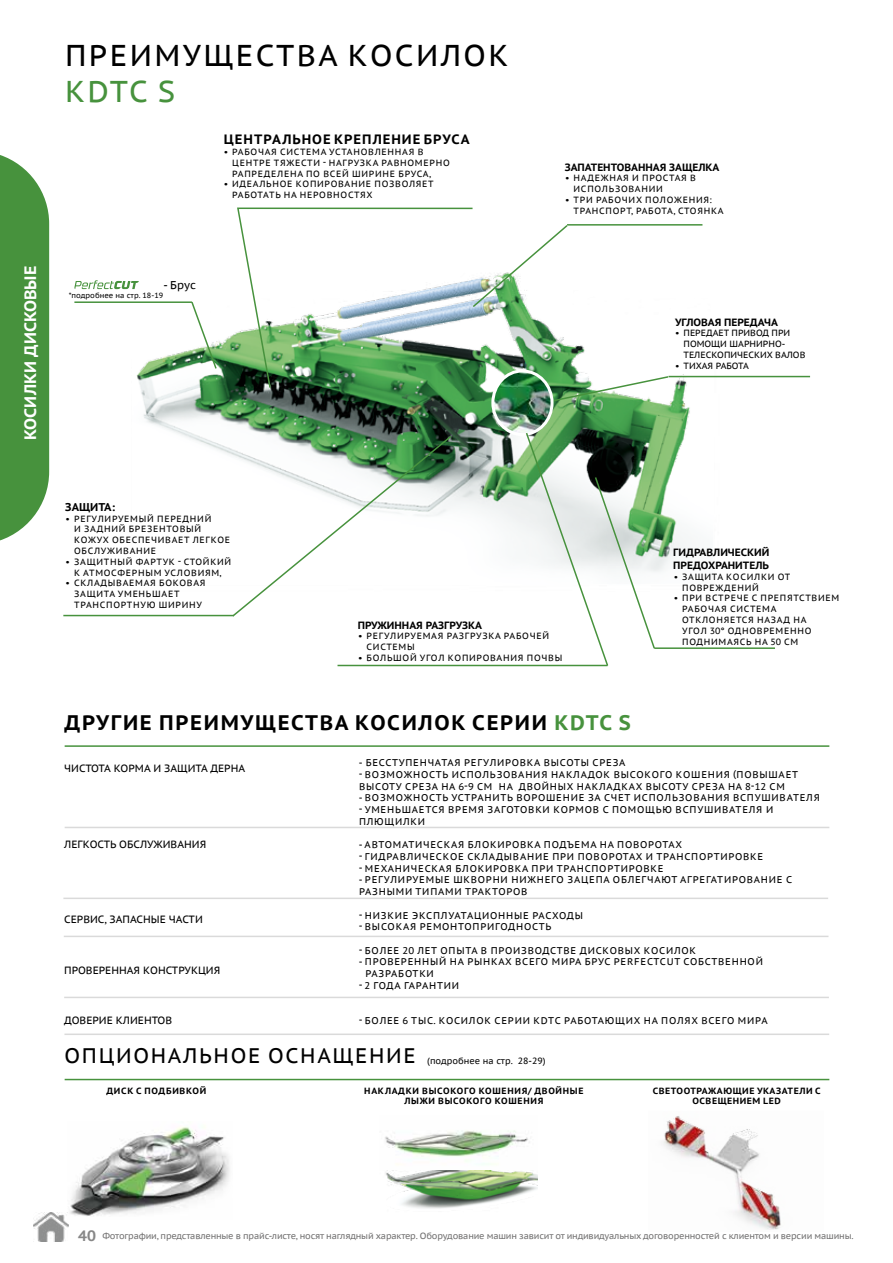
<style>
.page{position:relative;width:893px;height:1263px;background:#fff}
.page>*{position:absolute;margin:0;border:0;box-sizing:border-box;transform-origin:0 0}
.t1{font:30px "PT Sans Caption";letter-spacing:.08em;color:#000}
.t2{font:30px "PT Sans Caption";color:#47923d}
.t3{font:700 21px "PT Sans Caption";letter-spacing:.08em;color:#000}
.t4{font:21px "PT Sans Caption";letter-spacing:.08em;color:#000}
.t5{font:700 16.5px "PT Sans Caption";color:#fff}
.t6{font:700 15px "PT Sans Caption";color:#878787}
.t7{font:700 13.5px "PT Sans Caption";letter-spacing:.07em;color:#000}
.t8{font:700 11.25px "PT Sans Caption";color:#000}
.t9{font:11.25px "PT Sans Caption";color:#000}
.t10{font:10.5px "PT Sans Caption";color:#000}
.t11{font:700 10.5px/12.6px "PT Sans Caption";color:#000}
.t12{font:9.75px/11.7px "PT Sans Caption";letter-spacing:.08em;color:#000}
.t13{font:9px/10.8px "PT Sans Caption";letter-spacing:.08em;color:#000}
.t14{font:9px "PT Sans Caption";letter-spacing:-.02em;color:#706f6f}
.t15{font:9px/10.8px "PT Sans Caption";color:#000}
.t16{font:700 9px/10.8px "PT Sans Caption";letter-spacing:.08em;color:#000;text-align:center}
.t17{font:700 9px/10.8px "PT Sans Caption";letter-spacing:.06em;color:#000;text-align:center}
.t18{font:7.5px "PT Sans Caption";color:#000}
.s1{color:#47923d}
.s2{font-style:inherit}
</style>
<div class="page">
<svg style="left:0;top:155px;width:49px;height:386px;background:#589c4f"></svg>
<img style="left:33px;top:1212px;width:35px;height:29px">
<img style="left:63px;top:289px;width:743px;height:328px">
<svg style="left:231px;top:434px;width:222px;height:183px"></svg>
<hr style="left:65px;top:827px;width:764px;height:1px;background:#dadada">
<hr style="left:65px;top:745px;width:764px;height:2px;background:#47923d">
<hr style="left:65px;top:1079px;width:764px;height:1px;background:#47923d">
<hr style="left:63px;top:897px;width:765px;height:2px;background:#dadada">
<hr style="left:64px;top:997px;width:765px;height:1px;background:#dadada">
<hr style="left:64px;top:1033px;width:765px;height:2px;background:#dadada">
<hr style="left:64px;top:936px;width:764px;height:1px;background:#dadada">
<img style="left:493px;top:402px;width:59px;height:32px">
<div style="left:491px;top:369px;width:62px;height:67px;border:3px solid #fff;border-radius:50%"></div>
<hr style="left:668px;top:376px;width:142px;height:1px;background:#47923d">
<hr style="left:63px;top:615px;width:171px;height:1px;background:#47923d">
<hr style="left:338px;top:665px;width:270px;height:1px;background:#47923d">
<svg style="left:190px;top:300px;width:28px;height:70px"></svg>
<hr style="left:74px;top:301px;width:118px;height:2px;background:#47923d">
<svg style="left:236px;top:207px;width:434px;height:195px"></svg>
<hr style="left:567px;top:224px;width:135px;height:2px;background:#47923d">
<svg style="left:525px;top:431px;width:131px;height:236px"></svg>
<hr style="left:654px;top:647px;width:121px;height:2px;background:#47923d">
<img style="left:70px;top:1127px;width:160px;height:89px">
<img style="left:385px;top:1130px;width:153px;height:79px">
<img style="left:663px;top:1116px;width:118px;height:114px">
<svg style="left:74px;top:280px;width:65px;height:9px"></svg>
<h3 class="t5" style="left:19px;top:440px;width:176px;rotate:-90deg">КОСИЛКИ ДИСКОВЫЕ</h3>
<h1 class="t1" style="left:65px;top:36px;width:445px">ПРЕИМУЩЕСТВА КОСИЛОК</h1>
<h1 class="t2" style="left:65px;top:72px;width:112px">KDTC S</h1>
<h3 class="t7" style="left:224px;top:131px;width:247px">ЦЕНТРАЛЬНОЕ КРЕПЛЕНИЕ БРУСА</h3>
<p class="t13" style="left:232px;top:146px;width:219px;text-indent:-9px">• РАБОЧАЯ СИСТЕМА УСТАНОВЛЕННАЯ В<br>ЦЕНТРЕ ТЯЖЕСТИ - НАГРУЗКА РАВНОМЕРНО<br>РАПРЕДЕЛЕНА ПО ВСЕЙ ШИРИНЕ БРУСА,</p>
<p class="t13" style="left:232px;top:179px;width:203px;text-indent:-9px">• ИДЕАЛЬНОЕ КОПИРОВАНИЕ ПОЗВОЛЯЕТ<br>РАБОТАТЬ НА НЕРОВНОСТЯХ</p>
<p class="t9" style="left:164px;top:277px;width:34px">- Брус</p>
<p class="t18" style="left:69px;top:290px;width:96px">*подробнее на стр. 18-19</p>
<p class="t11" style="left:565px;top:160px;width:156px">ЗАПАТЕНТОВАННАЯ ЗАЩЕЛКА</p>
<p class="t13" style="left:574px;top:173px;width:124px;text-indent:-9px">• НАДЕЖНAЯ И ПРОСТАЯ В<br>ИСПОЛЬЗОВАНИИ</p>
<p class="t13" style="left:574px;top:194px;width:152px;text-indent:-9px">• ТРИ РАБОЧИХ ПОЛОЖЕНИЯ:<br>ТРАНСПОРТ, РАБОТА, СТОЯНКА</p>
<p class="t11" style="left:675px;top:315px;width:105px">УГЛОВАЯ ПЕРЕДАЧА</p>
<p class="t15" style="left:684px;top:328px;width:123px;text-indent:-9px">• ПЕРЕДАЕТ ПРИВОД ПРИ<br>ПОМОЩИ ШАРНИРНО-<br>ТЕЛЕСКОПИЧЕСКИХ ВАЛОВ</p>
<p class="t15" style="left:675px;top:360px;width:75px">• ТИХАЯ РАБОТА</p>
<p class="t8" style="left:65px;top:499px;width:52px">ЗАЩИТА:</p>
<p class="t13" style="left:74px;top:513px;width:157px;text-indent:-9px">• РЕГУЛИРУЕМЫЙ ПЕРЕДНИЙ<br>И ЗАДНИЙ БРЕЗЕНТОВЫЙ<br>КОЖУХ ОБЕСПЕЧИВАЕТ ЛЕГКОЕ<br>ОБСЛУЖИВАНИЕ</p>
<p class="t13" style="left:66px;top:556px;width:167px;text-align:center">• ЗАЩИТНЫЙ ФАРТУК - СТОЙКИЙ<br>К АТМОСФЕРНЫМ УСЛОВИЯМ,</p>
<p class="t13" style="left:74px;top:578px;width:133px;text-indent:-9px">• СКЛАДЫВАЕМАЯ БОКОВАЯ<br>ЗАЩИТА УМЕНЬШАЕТ<br>ТРАНСПОРТНУЮ ШИРИНУ</p>
<p class="t11" style="left:358px;top:618px;width:126px">ПРУЖИННАЯ РАЗГРУЗКА</p>
<p class="t13" style="left:367px;top:630px;width:184px;text-indent:-9px">• РЕГУЛИРУЕМАЯ РАЗГРУЗКА РАБОЧЕЙ<br>СИСТЕМЫ</p>
<p class="t13" style="left:358px;top:652px;width:206px">• БОЛЬШОЙ УГОЛ КОПИРОВАНИЯ ПОЧВЫ</p>
<p class="t11" style="left:673px;top:546px;width:98px">ГИДРАВЛИЧЕСКИЙ<br>ПРЕДОХРАНИТЕЛЬ</p>
<p class="t13" style="left:682px;top:571px;width:110px;text-indent:-9px">• ЗАЩИТА КОСИЛКИ ОТ<br>ПОВРЕЖДЕНИЙ</p>
<p class="t13" style="left:682px;top:593px;width:159px;text-indent:-9px">• ПРИ ВСТРЕЧЕ С ПРЕПЯТСТВИЕМ<br>РАБОЧАЯ СИСТЕМА<br>ОТКЛОНЯЕТСЯ НАЗАД НА<br>УГОЛ 30° ОДНОВРЕМЕННО<br>ПОДНИМАЯСЬ НА 50 СМ</p>
<h2 class="t3" style="left:65px;top:708px;width:568px">ДРУГИЕ ПРЕИМУЩЕСТВА КОСИЛОК СЕРИИ <span class="s1">KDTC S</span></h2>
<p class="t10" style="left:64px;top:761px;width:182px">ЧИСТОТА КОРМА И ЗАЩИТА ДЕРНА</p>
<p class="t12" style="left:359px;top:757px;width:268px"><span class="s2">-</span> БЕССТУПЕНЧАТАЯ РЕГУЛИРОВКА ВЫСОТЫ СРЕЗА</p>
<p class="t12" style="left:359px;top:768px;width:441px">- ВОЗМОЖНОСТЬ ИСПОЛЬЗОВАНИЯ НАКЛАДОК ВЫСОКОГО КОШЕНИЯ (ПОВЫШАЕТ<br>ВЫСОТУ СРЕЗА НА 6-9 СМ НА ДВОЙНЫХ НАКЛАДКАХ ВЫСОТУ СРЕЗА НА 8-12 СМ</p>
<p class="t12" style="left:359px;top:792px;width:463px">- ВОЗМОЖНОСТЬ УСТРАНИТЬ ВОРОШЕНИЕ ЗА СЧЕТ ИСПОЛЬЗОВАНИЯ ВСПУШИВАТЕЛЯ</p>
<p class="t12" style="left:359px;top:804px;width:416px">- УМЕНЬШАЕТСЯ ВРЕМЯ ЗАГОТОВКИ КОРМОВ С ПОМОЩЬЮ ВСПУШИВАТЕЛЯ И<br>ПЛЮЩИЛКИ</p>
<p class="t12" style="left:359px;top:839px;width:325px">- АВТОМАТИЧЕСКАЯ БЛОКИРОВКА ПОДЪЕМА НА ПОВОРОТАХ</p>
<p class="t12" style="left:359px;top:850px;width:406px">- ГИДРАВЛИЧЕСКОЕ СКЛАДЫВАНИЕ ПРИ ПОВОРОТАХ И ТРАНСПОРТИРОВКЕ</p>
<p class="t12" style="left:359px;top:862px;width:306px">- МЕХАНИЧЕСКАЯ БЛОКИРОВКА ПРИ ТРАНСПОРТИРОВКЕ</p>
<p class="t12" style="left:359px;top:874px;width:435px">- РЕГУЛИРУЕМЫЕ ШКВОРНИ НИЖНЕГО ЗАЦЕПА ОБЛЕГЧАЮТ АГРЕГАТИРОВАНИЕ С<br>РАЗНЫМИ ТИПАМИ ТРАКТОРОВ</p>
<p class="t12" style="left:359px;top:909px;width:226px">- НИЗКИЕ ЭКСПЛУАТАЦИОННЫЕ РАСХОДЫ</p>
<p class="t12" style="left:359px;top:921px;width:194px">- ВЫСОКАЯ РЕМОНТОПРИГОДНОСТЬ</p>
<p class="t12" style="left:359px;top:944px;width:339px">- БОЛЕЕ 20 ЛЕТ ОПЫТА В ПРОИЗВОДСТВЕ ДИСКОВЫХ КОСИЛОК</p>
<p class="t12" style="left:365px;top:956px;width:399px;text-indent:-7px">- ПРОВЕРЕННЫЙ НА РЫНКАХ ВСЕГО МИРА БРУС PERFECTCUT СОБСТВЕННОЙ<br>РАЗРАБОТКИ</p>
<p class="t12" style="left:359px;top:979px;width:102px">- 2 ГОДА ГАРАНТИИ</p>
<p class="t12" style="left:359px;top:1014px;width:410px">- БОЛЕЕ 6 ТЫС. КОСИЛОК СЕРИИ KDTС РАБОТАЮЩИХ НА ПОЛЯХ ВСЕГО МИРА</p>
<h2 class="t4" style="left:65px;top:1042px;width:353px">ОПЦИОНАЛЬНОЕ ОСНАЩЕНИЕ</h2>
<p class="t10" style="left:64px;top:837px;width:143px">ЛЕГКОСТЬ ОБСЛУЖИВАНИЯ</p>
<p class="t10" style="left:64px;top:913px;width:140px">СЕРВИС, ЗАПАСНЫЕ ЧАСТИ</p>
<p class="t10" style="left:64px;top:963px;width:157px">ПРОВЕРЕННАЯ КОНСТРУКЦИЯ</p>
<p class="t10" style="left:64px;top:1013px;width:109px">ДОВЕРИЕ КЛИЕНТОВ</p>
<p class="t15" style="left:427px;top:1055px;width:120px">(подробнее на стр. 28-29)</p>
<p class="t16" style="left:106px;top:1085px;width:101px">ДИСК С ПОДБИВКОЙ</p>
<p class="t16" style="left:364px;top:1085px;width:221px">НАКЛАДКИ ВЫСОКОГО КОШЕНИЯ/ ДВОЙНЫЕ<br>ЛЫЖИ ВЫСОКОГО КОШЕНИЯ</p>
<p class="t17" style="left:653px;top:1085px;width:169px">СВЕТООТРАЖАЮЩИЕ УКАЗАТЕЛИ С<br>ОСВЕЩЕНИЕМ LED</p>
<h3 class="t6" style="left:78px;top:1226px;width:19px">40</h3>
<p class="t14" style="left:102px;top:1230px;width:753px">Фотографии, представленные в прайс-листе, носят наглядный характер. Оборудование машин зависит от индивидуальных договоренностей с клиентом и версии машины.</p>
</div>
